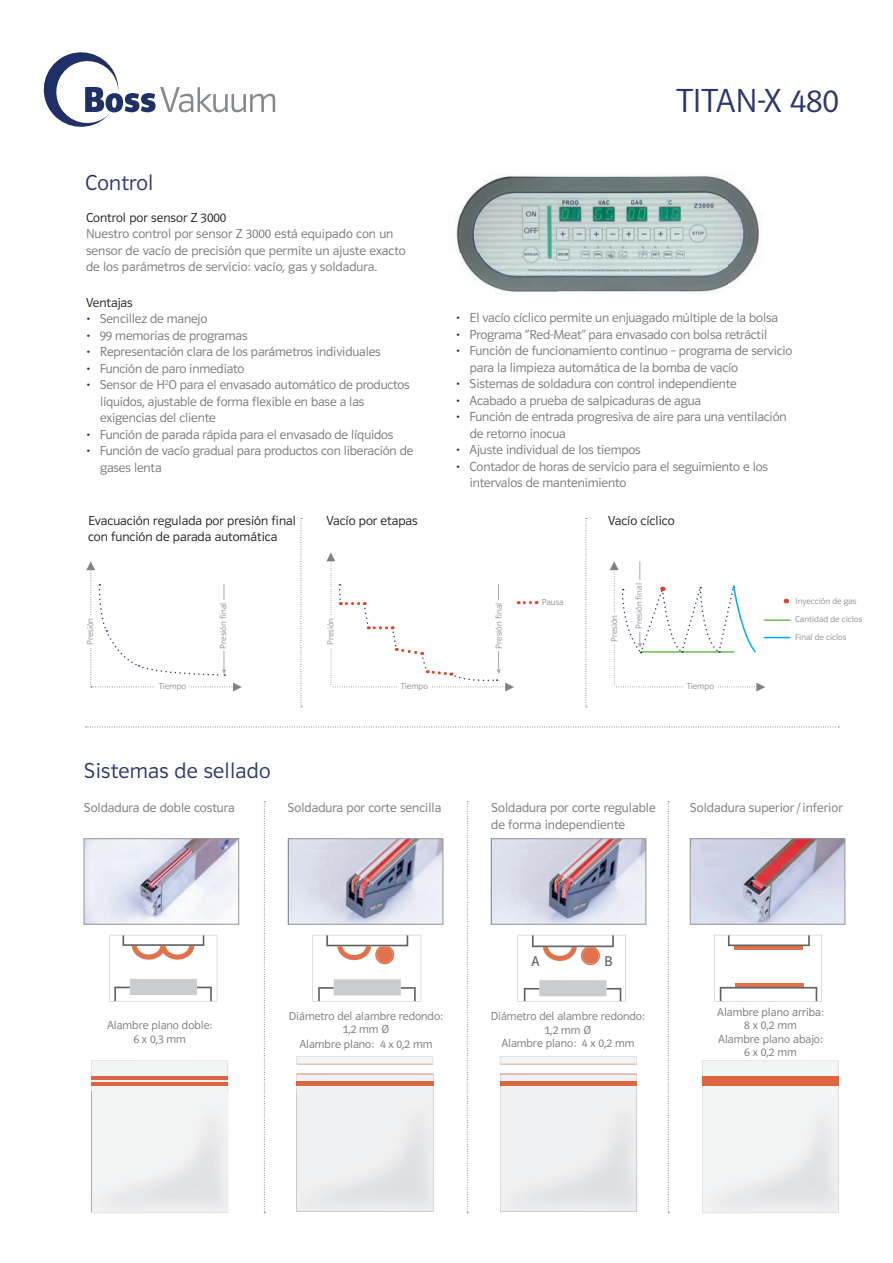
<style>
.page{position:relative;width:893px;height:1263px;background:#fff}
.page>*{position:absolute;margin:0;border:0;box-sizing:border-box;transform-origin:0 0}
.t1{font:34.5px "Polo 11 Leicht";color:#2c376c}
.t2{font:22.5px "Polo 11 Leicht";letter-spacing:.01em;color:#2c376c}
.t3{font:14.55px "Polo 11 Buch";color:#636366}
.t4{font:13.5px/16.5px "Polo 11 Leicht";letter-spacing:-.01em;color:#76787b}
.t5{font:13.5px/16.5px "Polo 11 Leicht";color:#231f20}
.t6{font:12px/13.5px "Polo 11 Leicht";color:#76787b;text-align:center}
.t7{font:9px/18px "Polo 11 Leicht";color:#8f9194}
.s1{color:#1e3066}
</style>
<div class="page">
<svg style="left:44px;top:52px;width:231px;height:75px"></svg>
<svg style="left:86px;top:727px;width:753px;height:1px"></svg>
<img style="left:86px;top:840px;width:151px;height:82px">
<div style="left:84px;top:838px;width:155px;height:86px;border:1px solid #939598"></div>
<svg style="left:109px;top:935px;width:108px;height:66px"></svg>
<svg style="left:312px;top:935px;width:109px;height:66px"></svg>
<img style="left:692px;top:840px;width:151px;height:82px">
<div style="left:690px;top:838px;width:155px;height:86px;border:1px solid #939598"></div>
<svg style="left:714px;top:935px;width:108px;height:66px"></svg>
<img style="left:493px;top:840px;width:151px;height:82px">
<div style="left:491px;top:838px;width:155px;height:86px;border:1px solid #939598"></div>
<img style="left:290px;top:840px;width:151px;height:82px">
<div style="left:288px;top:838px;width:155px;height:86px;border:1px solid #939598"></div>
<svg style="left:264px;top:801px;width:1px;height:412px"></svg>
<svg style="left:467px;top:801px;width:1px;height:412px"></svg>
<svg style="left:668px;top:801px;width:1px;height:412px"></svg>
<img style="left:455px;top:175px;width:305px;height:119px">
<svg style="left:702px;top:1061px;width:137px;height:152px"></svg>
<svg style="left:296px;top:1074px;width:138px;height:138px"></svg>
<svg style="left:500px;top:1074px;width:137px;height:138px"></svg>
<svg style="left:296px;top:1056px;width:137px;height:9px"></svg>
<svg style="left:500px;top:1056px;width:137px;height:9px"></svg>
<img style="left:702px;top:1092px;width:137px;height:120px">
<img style="left:502px;top:1092px;width:135px;height:120px">
<img style="left:297px;top:1092px;width:136px;height:120px">
<svg style="left:91px;top:1061px;width:138px;height:152px"></svg>
<img style="left:91px;top:1092px;width:136px;height:120px">
<svg style="left:301px;top:518px;width:1px;height:189px"></svg>
<svg style="left:585px;top:518px;width:2px;height:189px"></svg>
<svg style="left:86px;top:561px;width:156px;height:130px"></svg>
<div style="left:156px;top:682px;width:33px;height:15px;background:#fff"></div>
<div style="left:86px;top:615px;width:11px;height:33px;background:#fff"></div>
<div style="left:219px;top:600px;width:11px;height:51px;background:#fff"></div>
<svg style="left:610px;top:561px;width:180px;height:130px"></svg>
<div style="left:635px;top:580px;width:10px;height:52px;background:#fff"></div>
<svg style="left:326px;top:552px;width:211px;height:139px"></svg>
<svg style="left:517px;top:935px;width:109px;height:66px"></svg>
<h2 class="t2" style="left:85px;top:171px;width:70px">Control</h2>
<p class="t5" style="left:86px;top:209px;width:142px">Control por sensor Z 3000</p>
<p class="t4" style="left:86px;top:226px;width:321px">Nuestro control por sensor Z 3000 está equipado con un sensor de vacío de precisión que permite un ajuste exacto de los parámetros de servicio: vacío, gas y soldadura.</p>
<p class="t5" style="left:86px;top:294px;width:48px">Ventajas</p>
<p class="t4" style="left:86px;top:311px;width:123px"><span class="s1">•</span> Sencillez de manejo</p>
<p class="t4" style="left:86px;top:327px;width:163px"><span class="s1">•</span> 99 memorias de programas</p>
<p class="t4" style="left:86px;top:344px;width:296px"><span class="s1">•</span> Representación clara de los parámetros individuales</p>
<p class="t4" style="left:86px;top:360px;width:160px"><span class="s1">•</span> Función de paro inmediato</p>
<p class="t4" style="left:100px;top:377px;width:311px;text-indent:-14px"><span class="s1">•</span> Sensor de H<sup>2</sup>O para el envasado automático de productos líquidos, ajustable de forma flexible en base a las exigencias del cliente</p>
<p class="t4" style="left:86px;top:426px;width:309px"><span class="s1">•</span> Función de parada rápida para el envasado de líquidos</p>
<p class="t4" style="left:100px;top:443px;width:315px;text-indent:-14px"><span class="s1">•</span> Función de vacío gradual para productos con liberación de gases lenta</p>
<h1 class="t1" style="left:677px;top:82px;width:163px">TITAN-X 480</h1>
<p class="t4" style="left:456px;top:310px;width:324px"><span class="s1">•</span> El vacío cíclico permite un enjuagado múltiple de la bolsa</p>
<p class="t4" style="left:456px;top:326px;width:313px"><span class="s1">•</span> Programa “Red-Meat” para envasado con bolsa retráctil</p>
<p class="t4" style="left:470px;top:343px;width:324px;text-indent:-14px"><span class="s1">•</span> Función de funcionamiento continuo – programa de servicio para la limpieza automática de la bomba de vacío</p>
<p class="t4" style="left:456px;top:376px;width:282px"><span class="s1">•</span> Sistemas de soldadura con control independiente</p>
<p class="t4" style="left:456px;top:392px;width:247px"><span class="s1">•</span> Acabado a prueba de salpicaduras de agua</p>
<p class="t4" style="left:470px;top:409px;width:318px;text-indent:-14px"><span class="s1">•</span> Función de entrada progresiva de aire para una ventilación de retorno inocua</p>
<p class="t4" style="left:456px;top:442px;width:186px"><span class="s1">•</span> Ajuste individual de los tiempos</p>
<p class="t4" style="left:470px;top:458px;width:300px;text-indent:-14px"><span class="s1">•</span> Contador de horas de servicio para el seguimiento e los intervalos de mantenimiento</p>
<p class="t5" style="left:88px;top:512px;width:209px">Evacuación regulada por presión final con función de parada automática</p>
<p class="t5" style="left:326px;top:512px;width:93px">Vacío por etapas</p>
<p class="t5" style="left:608px;top:512px;width:68px">Vacío cíclico</p>
<p class="t7" style="left:81px;top:645px;width:29px;rotate:-90deg">Presión</p>
<p class="t7" style="left:159px;top:677px;width:29px">Tiempo</p>
<p class="t7" style="left:214px;top:648px;width:47px;rotate:-90deg">Presión final</p>
<p class="t7" style="left:322px;top:645px;width:29px;rotate:-90deg">Presión</p>
<p class="t7" style="left:401px;top:677px;width:29px">Tiempo</p>
<p class="t7" style="left:490px;top:648px;width:47px;rotate:-90deg">Presión final</p>
<p class="t7" style="left:542px;top:593px;width:23px">Pausa</p>
<p class="t7" style="left:630px;top:629px;width:47px;rotate:-90deg">Presión final</p>
<p class="t7" style="left:795px;top:592px;width:63px">Inyección de gas</p>
<p class="t7" style="left:605px;top:642px;width:29px;rotate:-90deg">Presión</p>
<p class="t7" style="left:795px;top:610px;width:68px">Cantidad de ciclos<br>Final de ciclos</p>
<p class="t7" style="left:687px;top:677px;width:29px">Tiempo</p>
<h2 class="t2" style="left:84px;top:759px;width:188px">Sistemas de sellado</h2>
<p class="t4" style="left:84px;top:799px;width:152px">Soldadura de doble costura</p>
<p class="t4" style="left:288px;top:799px;width:155px">Soldadura por corte sencilla</p>
<p class="t4" style="left:491px;top:799px;width:166px">Soldadura por corte regulable</p>
<p class="t4" style="left:690px;top:799px;width:154px">Soldadura superior / inferior</p>
<p class="t4" style="left:491px;top:816px;width:135px">de forma independiente</p>
<p class="t6" style="left:107px;top:1018px;width:107px">Alambre plano doble:<br>6 x 0,3 mm</p>
<p class="t6" style="left:289px;top:1009px;width:155px">Diámetro del alambre redondo:<br>1,2 mm Ø</p>
<p class="t6" style="left:299px;top:1037px;width:135px">Alambre plano: 4 x 0,2 mm</p>
<p class="t3" style="left:604px;top:953px;width:10px">B</p>
<p class="t6" style="left:491px;top:1010px;width:155px">Diámetro del alambre redondo:<br>1,2 mm Ø<br>Alambre plano: 4 x 0,2 mm</p>
<p class="t6" style="left:717px;top:1005px;width:108px">Alambre plano arriba:<br>8 x 0,2 mm<br>Alambre plano abajo:<br>6 x 0,2 mm</p>
</div>
